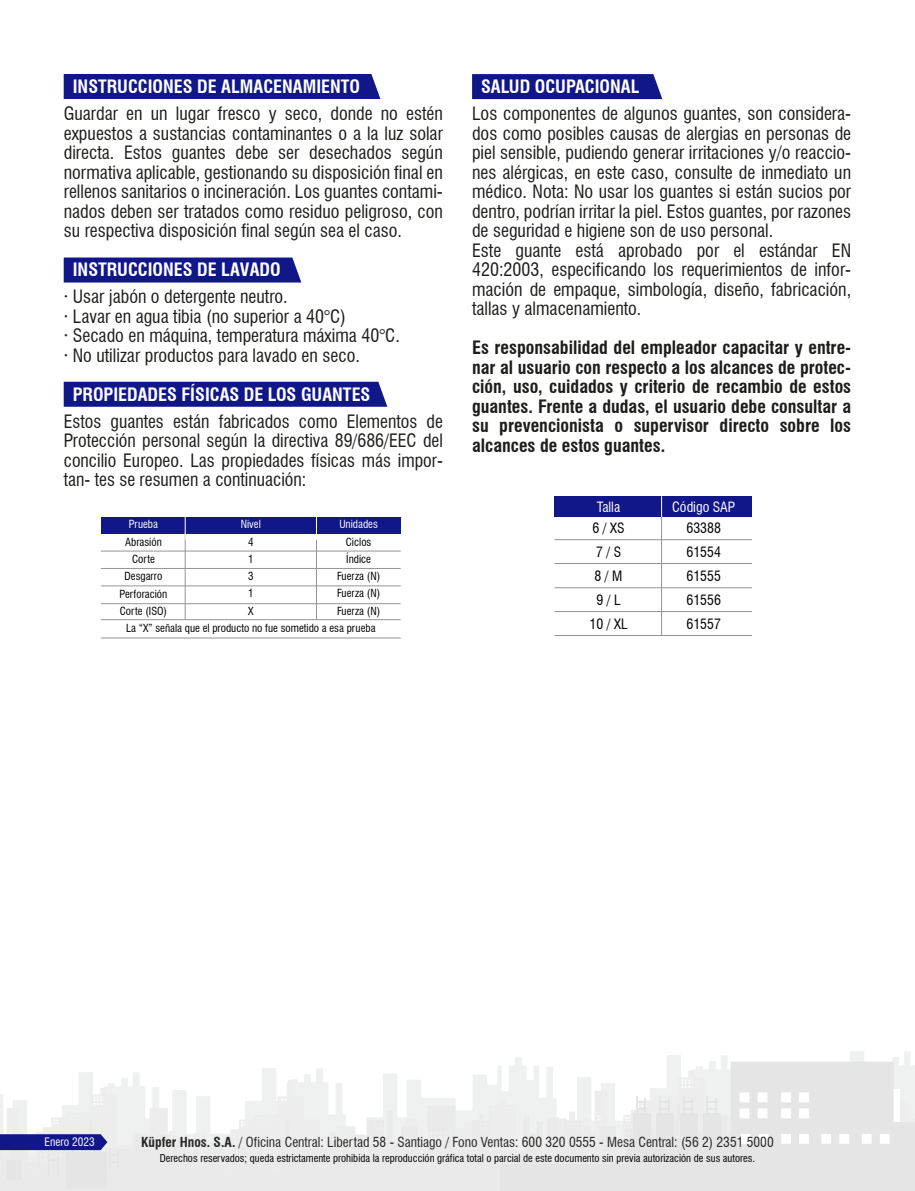
<style>
.page{position:relative;width:915px;height:1191px;background:#fff}
.page>*{position:absolute;margin:0;border:0;box-sizing:border-box;transform-origin:0 0}
.t1{font:condensed 18px/19.5px "Swiss 721 BT";color:#1d1d1b;text-align:justify}
.t2{font:700 condensed 18px/19.5px "Swiss 721 BT";color:#1d1d1b;text-align:justify}
.t3{font:700 condensed 18px "Swiss 721 BT";color:#fff}
.t4{font:condensed 13.8px "Swiss 721 BT";color:#000}
.t5{font:condensed 13.8px "Swiss 721 BT";color:#fff}
.t6{font:condensed 13.5px "Swiss 721 BT";color:#272726}
.t7{font:condensed 11.4px "Swiss 721 BT";color:#fff}
.t8{font:condensed 10.95px/17.1px "Swiss 721 BT";color:#000;text-align:center}
.t9{font:condensed 10.95px "Swiss 721 BT";color:#fff}
.t10{font:condensed 10.5px "Swiss 721 BT";color:#000}
.s1{font-weight:700}
</style>
<div class="page">
<div style="left:64px;top:257px;width:237px;height:25px;background:#111789"></div>
<div style="left:64px;top:382px;width:323px;height:25px;background:#111789"></div>
<div style="left:472px;top:74px;width:190px;height:25px;background:#111789"></div>
<svg style="left:0;top:1051px;width:914px;height:140px"></svg>
<div style="left:64px;top:74px;width:316px;height:25px;background:#111789"></div>
<div style="left:554px;top:496px;width:197px;height:21px;background:#111789"></div>
<hr style="left:554px;top:539px;width:197px;height:1px;background:#949494">
<hr style="left:554px;top:563px;width:197px;height:1px;background:#949494">
<hr style="left:554px;top:587px;width:197px;height:1px;background:#949494">
<hr style="left:554px;top:611px;width:197px;height:1px;background:#949494">
<svg style="left:661px;top:496px;width:1px;height:139px"></svg>
<hr style="left:554px;top:635px;width:197px;height:1px;background:#949494">
<div style="left:101px;top:517px;width:299px;height:16px;background:#111789"></div>
<hr style="left:185px;top:532px;width:1px;height:87px;background:#959595">
<hr style="left:316px;top:532px;width:1px;height:87px;background:#959595">
<hr style="left:185px;top:510px;width:1px;height:30px;background:#fff">
<hr style="left:316px;top:510px;width:1px;height:30px;background:#fff">
<hr style="left:101px;top:551px;width:299px;height:1px;background:#959595">
<hr style="left:101px;top:568px;width:299px;height:1px;background:#959595">
<hr style="left:101px;top:585px;width:299px;height:1px;background:#959595">
<hr style="left:101px;top:603px;width:299px;height:1px;background:#959595">
<hr style="left:101px;top:619px;width:299px;height:1px;background:#959595">
<hr style="left:101px;top:638px;width:299px;height:1px;background:#959595">
<p class="t3" style="left:73px;top:76px;width:289px">INSTRUCCIONES DE ALMACENAMIENTO</p>
<p class="t1" style="left:64px;top:104px;width:380px">Guardar en un lugar fresco y seco, donde no estén expuestos a sustancias contaminantes o a la luz solar directa. Estos guantes debe ser desechados según normativa aplicable, gestionando su disposición final en rellenos sanitarios o incineración. Los guantes contami&shy;nados deben ser tratados como residuo peligroso, con su respectiva disposición final según sea el caso.</p>
<p class="t3" style="left:73px;top:259px;width:209px">INSTRUCCIONES DE LAVADO</p>
<p class="t1" style="left:64px;top:287px;width:337px;text-align:left">· Usar jabón o detergente neutro.<br>· Lavar en agua tibia (no superior a 40°C)<br>· Secado en máquina, temperatura máxima 40°C. · No utilizar productos para lavado en seco.</p>
<p class="t3" style="left:73px;top:383px;width:299px">PROPIEDADES FÍSICAS DE LOS GUANTES</p>
<p class="t1" style="left:64px;top:411px;width:380px">Estos guantes están fabricados como Elementos de Protección personal según la directiva 89/686/EEC del concilio Europeo. Las propiedades físicas más impor&shy;tan- tes se resumen a continuación:</p>
<p class="t3" style="left:481px;top:76px;width:160px">SALUD OCUPACIONAL</p>
<p class="t1" style="left:472px;top:104px;width:380px;text-align:left">Los componentes de algunos guantes, son considera&shy;dos como posibles causas de alergias en personas de piel sensible, pudiendo generar irritaciones y/o reaccio&shy;nes alérgicas, en este caso, consulte de inmediato un médico. Nota: No usar los guantes si están sucios por dentro, podrían irritar la piel. Estos guantes, por razones de seguridad e higiene son de uso personal.<br>Este guante está aprobado por el estándar EN 420:2003, especificando los requerimientos de infor&shy;mación de empaque, simbología, diseño, fabricación, tallas y almacenamiento.</p>
<p class="t2" style="left:472px;top:338px;width:380px">Es responsabilidad del empleador capacitar y entre&shy;nar al usuario con respecto a los alcances de protec&shy;ción, uso, cuidados y criterio de recambio de estos guantes. Frente a dudas, el usuario debe consultar a su prevencionista o supervisor directo sobre los alcances de estos guantes.</p>
<p class="t5" style="left:672px;top:499px;width:65px">Código SAP</p>
<p class="t5" style="left:596px;top:499px;width:25px">Talla</p>
<p class="t4" style="left:592px;top:520px;width:33px">6 / XS</p>
<p class="t4" style="left:686px;top:520px;width:36px">63388</p>
<p class="t9" style="left:241px;top:517px;width:22px">Nivel</p>
<p class="t9" style="left:339px;top:517px;width:40px">Unidades</p>
<p class="t9" style="left:129px;top:517px;width:31px">Prueba</p>
<p class="t8" style="left:119px;top:533px;width:49px">Abrasión<br>Corte<br>Desgarro<br>Perforación<br>Corte (ISO)</p>
<p class="t8" style="left:248px;top:533px;width:7px;text-align:justify">4<br>1<br>3<br>1<br>X</p>
<p class="t8" style="left:337px;top:533px;width:45px">Ciclos<br>Índice<br>Fuerza (N)<br>Fuerza (N)<br>Fuerza (N)</p>
<p class="t4" style="left:595px;top:544px;width:27px">7 / S</p>
<p class="t4" style="left:686px;top:544px;width:36px">61554</p>
<p class="t4" style="left:594px;top:568px;width:29px">8 / M</p>
<p class="t4" style="left:686px;top:568px;width:36px">61555</p>
<p class="t4" style="left:596px;top:592px;width:26px">9 / L</p>
<p class="t4" style="left:686px;top:592px;width:36px">61556</p>
<p class="t8" style="left:126px;top:619px;width:251px">La “X” señala que el producto no fue sometido a esa prueba</p>
<p class="t4" style="left:589px;top:616px;width:40px">10 / XL</p>
<p class="t4" style="left:686px;top:616px;width:36px">61557</p>
<p class="t7" style="left:45px;top:1134px;width:52px">Enero 2023</p>
<p class="t6" style="left:141px;top:1133px;width:633px"><span class="s1">Küpfer Hnos. S.A.</span> / Oficina Central: Libertad 58 - Santiago / Fono Ventas: 600 320 0555 - Mesa Central: (56 2) 2351 5000</p>
<p class="t10" style="left:160px;top:1151px;width:596px">Derechos reservados; queda estrictamente prohibida la reproducción gráfica total o parcial de este documento sin previa autorización de sus autores.</p>
</div>
